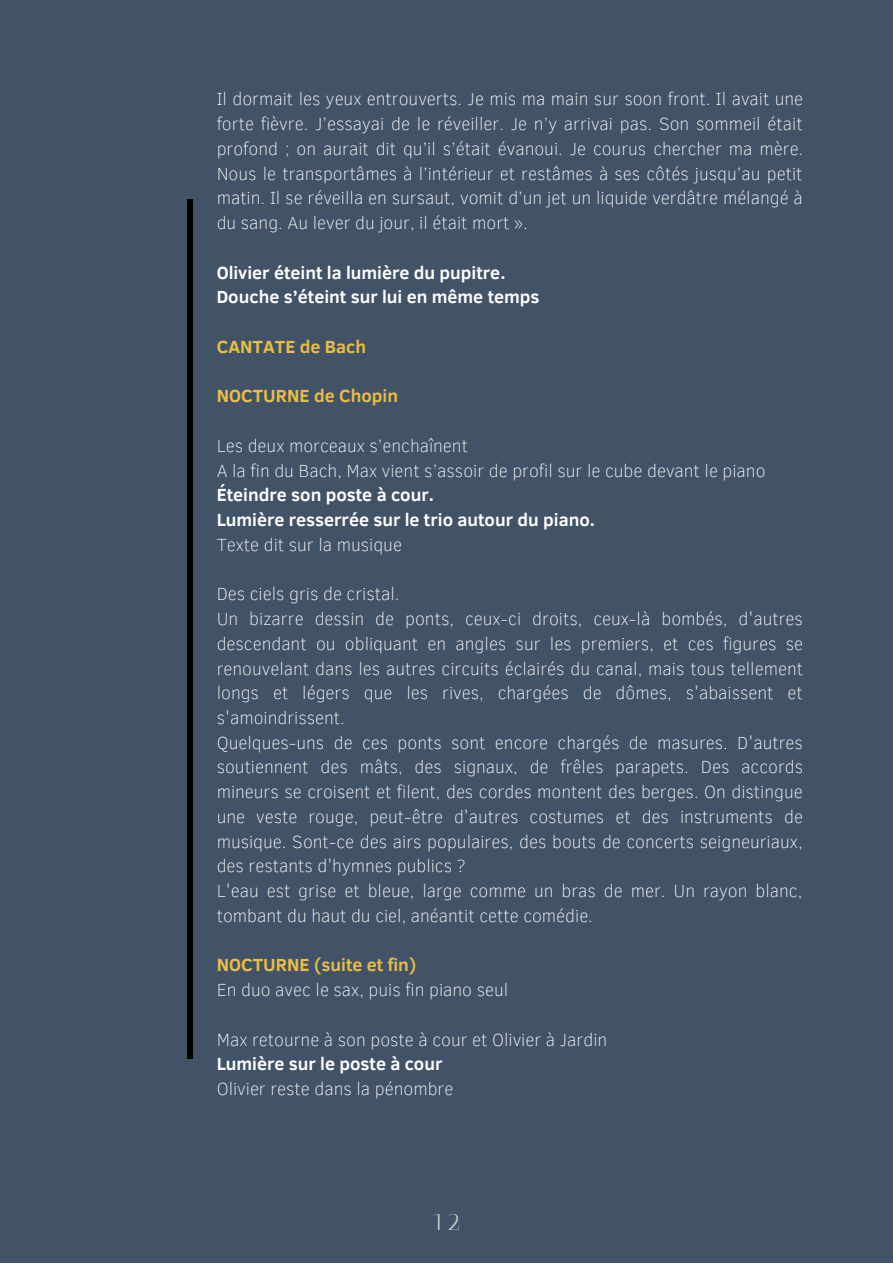
<style>
.page{position:relative;width:893px;height:1264px;background:#fff}
.page>*{position:absolute;margin:0;border:0;box-sizing:border-box;transform-origin:0 0}
.t1{font:24px "Antic Didone";color:#ccc}
.t2{font:100 18px/24.8px "Clear Sans";color:#fff}
.t3{font:700 18px/24.8px "Clear Sans";color:#fff}
.t4{font:700 18px "Clear Sans";color:#e9be42}
</style>
<div class="page">
<div style="left:0;top:0;width:892px;height:1262px;background:#425368"></div>
<div style="left:187px;top:199px;width:5px;height:859px;background:#000"></div>
<p class="t2" style="left:217px;top:86px;width:588px;text-align:justify">Il dormait les yeux entrouverts. Je mis ma main sur soon front. Il avait une forte fièvre. J’essayai de le réveiller. Je n’y arrivai pas. Son sommeil était profond ; on aurait dit qu’il s’était évanoui. Je courus chercher ma mère.<br>Nous le transportâmes à l’intérieur et restâmes à ses côtés jusqu’au petit matin. Il se réveilla en sursaut, vomit d’un jet un liquide verdâtre mélangé à du sang. Au lever du jour, il était mort ».</p>
<p class="t3" style="left:217px;top:259px;width:324px">Olivier éteint la lumière du pupitre.<br>Douche s’éteint sur lui en même temps</p>
<p class="t4" style="left:217px;top:333px;width:151px">CANTATE de Bach</p>
<p class="t4" style="left:217px;top:383px;width:183px">NOCTURNE de Chopin</p>
<p class="t2" style="left:217px;top:432px;width:550px">Les deux morceaux s’enchaînent<br>A la fin du Bach, Max vient s’assoir de profil sur le cube devant le piano</p>
<p class="t3" style="left:217px;top:481px;width:380px">Éteindre son poste à cour.<br>Lumière resserrée sur le trio autour du piano.</p>
<p class="t2" style="left:217px;top:531px;width:187px">Texte dit sur la musique</p>
<p class="t2" style="left:217px;top:580px;width:588px">Des ciels gris de cristal.<br>Un bizarre dessin de ponts, ceux-ci droits, ceux-là bombés, d'autres descendant ou obliquant en angles sur les premiers, et ces figures se renouvelant dans les autres circuits éclairés du canal, mais tous tellement longs et légers que les rives, chargées de dômes, s'abaissent et s'amoindrissent.<br>Quelques-uns de ces ponts sont encore chargés de masures. D'autres soutiennent des mâts, des signaux, de frêles parapets. Des accords mineurs se croisent et filent, des cordes montent des berges. On distingue une veste rouge, peut-être d'autres costumes et des instruments de musique. Sont-ce des airs populaires, des bouts de concerts seigneuriaux, des restants d'hymnes publics ?<br>L'eau est grise et bleue, large comme un bras de mer. Un rayon blanc, tombant du haut du ciel, anéantit cette comédie.</p>
<p class="t4" style="left:217px;top:952px;width:201px">NOCTURNE (suite et fin)</p>
<p class="t2" style="left:217px;top:976px;width:293px">En duo avec le sax, puis fin piano seul</p>
<p class="t2" style="left:217px;top:1026px;width:392px">Max retourne à son poste à cour et Olivier à Jardin</p>
<p class="t3" style="left:217px;top:1050px;width:227px">Lumière sur le poste à cour</p>
<p class="t2" style="left:217px;top:1075px;width:238px">Olivier reste dans la pénombre</p>
<h1 class="t1" style="left:432px;top:1207px;width:29px">12</h1>
</div>
